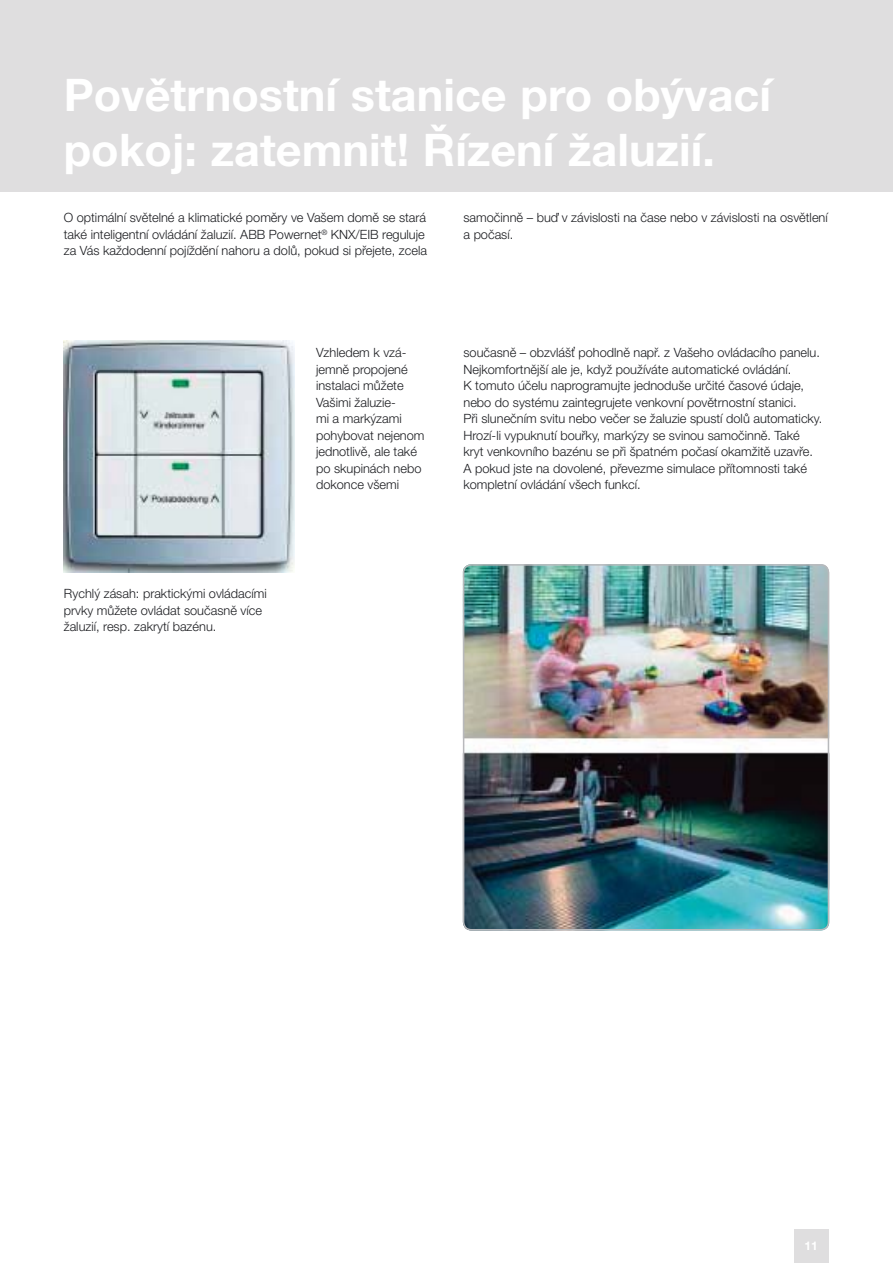
<style>
.page{position:relative;width:893px;height:1263px;background:#fff}
.page>*{position:absolute;margin:0;border:0;box-sizing:border-box;transform-origin:0 0}
.t1{font:700 45px/54.3px "Helvetica Neue CE";color:#fff}
.t2{font:300 12.75px/16.5px "Helvetica Neue CE";color:#1b1c20}
.t3{font:700 12px "Helvetica Neue CE";color:#fff}
</style>
<div class="page">
<div style="left:0;top:0;width:893px;height:191px;background:#dfdedf"></div>
<img style="left:463px;top:564px;width:366px;height:366px;border-radius:9px">
<div style="left:463px;top:564px;width:366px;height:366px;border:2px solid #b8b9bc;border-radius:8px"></div>
<img style="left:64px;top:340px;width:231px;height:233px">
<div style="left:794px;top:1229px;width:34px;height:33px;background:#dfdedf"></div>
<h1 class="t1" style="left:64px;top:73px;width:709px">Povětrnostní stanice pro obývací pokoj: zatemnit! Řízení žaluzií.</h1>
<p class="t2" style="left:64px;top:211px;width:365px">O optimální světelné a klimatické poměry ve Vašem domě se stará také inteligentní ovládání žaluzií. ABB Powernet<sup>®</sup> KNX/EIB reguluje za Vás každodenní pojíždění nahoru a dolů, pokud si přejete, zcela</p>
<p class="t2" style="left:463px;top:211px;width:366px">samočinně – buď v závislosti na čase nebo v závislosti na osvětlení a počasí.</p>
<p class="t2" style="left:64px;top:587px;width:205px">Rychlý zásah: praktickými ovládacími prvky můžete ovládat současně více žaluzií, resp. zakrytí bazénu.</p>
<p class="t2" style="left:316px;top:346px;width:110px">Vzhledem k vzá&shy;jemně propojené instalaci můžete<br>Vašimi žaluzie-<br>mi a markýzami pohybovat nejenom jednotlivě, ale také po skupinách nebo dokonce všemi</p>
<p class="t2" style="left:463px;top:346px;width:360px">současně – obzvlášť pohodlně např. z Vašeho ovládacího panelu.<br>Nejkomfortnější ale je, když používáte automatické ovládání.<br>K tomuto účelu naprogramujte jednoduše určité časové údaje, nebo do systému zaintegrujete venkovní povětrnostní stanici.<br>Při slunečním svitu nebo večer se žaluzie spustí dolů automaticky.<br>Hrozí-li vypuknutí bouřky, markýzy se svinou samočinně. Také kryt venkovního bazénu se při špatném počasí okamžitě uzavře.<br>A pokud jste na dovolené, převezme simulace přítomnosti také kompletní ovládání všech funkcí.</p>
<p class="t3" style="left:804px;top:1242px;width:15px">11</p>
</div>
